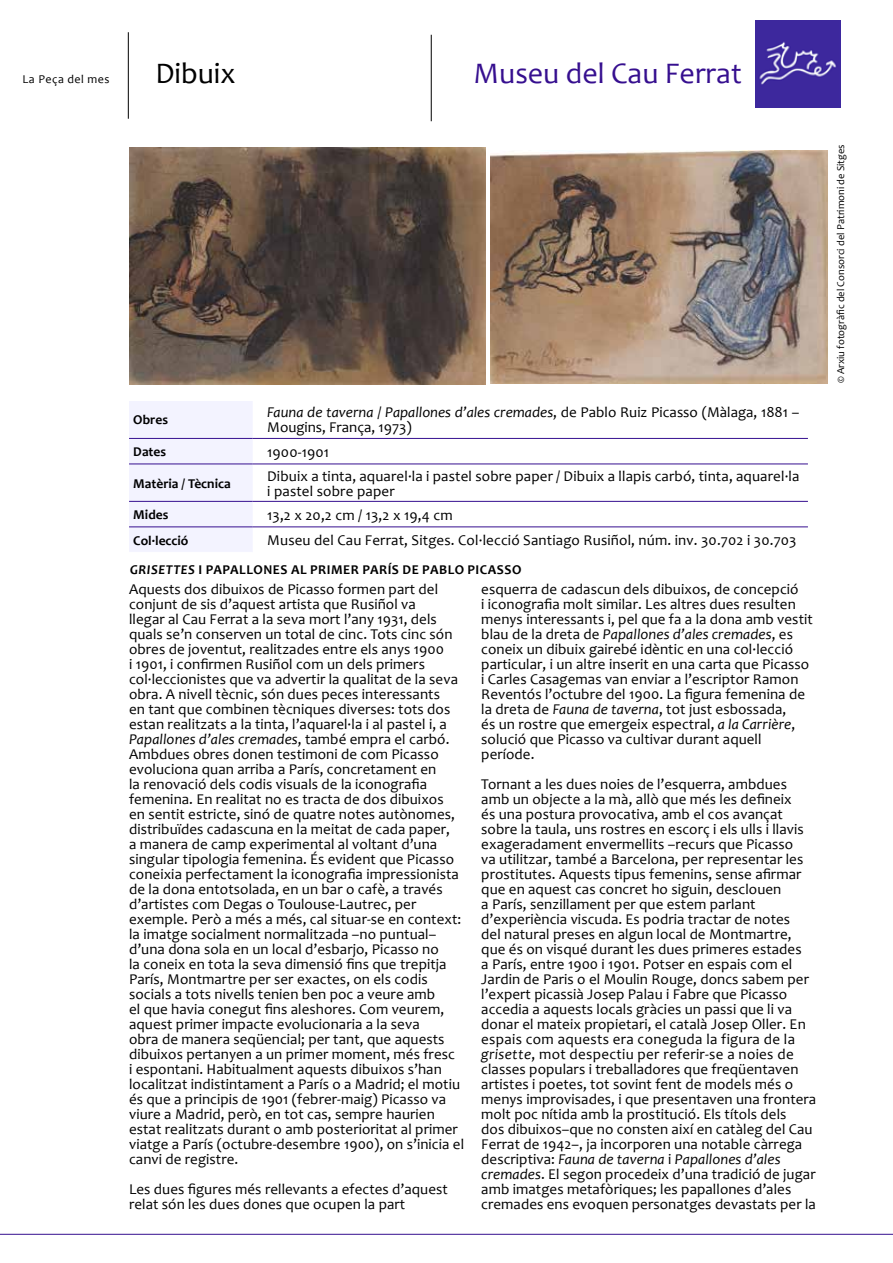
<style>
.page{position:relative;width:893px;height:1263px;background:#fff}
.page>*{position:absolute;margin:0;border:0;box-sizing:border-box;transform-origin:0 0}
.t1{font:30px "Candara";color:#360f8f}
.t2{font:30px "Candara";color:#000}
.t3{font:15px/15px "Candara";letter-spacing:.005em;color:#000}
.t4{font:700 13.5px "Candara";letter-spacing:.04em;color:#000}
.t5{font:700 13.5px "Candara";color:#000}
.t6{font:12px "Candara";letter-spacing:.04em;color:#000}
.t7{font:10.5px "Candara";color:#000}
.s1{font-style:italic}
</style>
<div class="page">
<hr style="left:128px;top:32px;width:1px;height:87px;background:#000">
<hr style="left:0;top:1234px;width:893px;height:1px;background:#360f8f">
<hr style="left:431px;top:35px;width:1px;height:86px;background:#000">
<img style="left:755px;top:21px;width:86px;height:86px">
<img style="left:129px;top:148px;width:357px;height:237px">
<img style="left:490px;top:150px;width:338px;height:234px">
<hr style="left:253px;top:438px;width:555px;height:1px;background:#360f8f">
<hr style="left:253px;top:464px;width:555px;height:1px;background:#360f8f">
<hr style="left:253px;top:501px;width:555px;height:1px;background:#360f8f">
<hr style="left:253px;top:526px;width:555px;height:1px;background:#360f8f">
<div style="left:129px;top:401px;width:124px;height:151px;background:#f3f3ff"></div>
<p class="t6" style="left:23px;top:71px;width:88px">La Peça del mes</p>
<h1 class="t2" style="left:155px;top:55px;width:82px">Dibuix</h1>
<h1 class="t1" style="left:474px;top:55px;width:270px">Museu del Cau Ferrat</h1>
<p class="t4" style="left:133px;top:412px;width:36px">OBRES</p>
<p class="t3" style="left:267px;top:405px;width:534px"><span class="s1">Fauna de taverna</span> / <span class="s1">Papallones d’ales cremades</span>, de Pablo Ruiz Picasso (Màlaga, 1881 –<br>Mougins, França, 1973)</p>
<p class="t4" style="left:133px;top:443px;width:34px">DATES</p>
<p class="t3" style="left:267px;top:444px;width:63px">1900-1901</p>
<p class="t5" style="left:133px;top:475px;width:99px">MATÈRIA / TÈCNICA</p>
<p class="t3" style="left:267px;top:468px;width:534px">Dibuix a tinta, aquarel·la i pastel sobre paper / Dibuix a llapis carbó, tinta, aquarel·la i pastel sobre paper</p>
<p class="t4" style="left:133px;top:506px;width:37px">MIDES</p>
<p class="t3" style="left:267px;top:507px;width:187px">13,2 x 20,2 cm / 13,2 x 19,4 cm</p>
<p class="t4" style="left:133px;top:532px;width:57px">COL·LECCIÓ</p>
<p class="t3" style="left:267px;top:532px;width:531px">Museu del Cau Ferrat, Sitges. Col·lecció Santiago Rusiñol, núm. inv. 30.702 i 30.703</p>
<p class="t4" style="left:130px;top:561px;width:391px"><span class="s1">GRISETTES</span> I PAPALLONES AL PRIMER PARÍS DE PABLO PICASSO</p>
<p class="t3" style="left:129px;top:581px;width:337px">Aquests dos dibuixos de Picasso formen part del conjunt de sis d’aquest artista que Rusiñol va<br>llegar al Cau Ferrat a la seva mort l’any 1931, dels quals se’n conserven un total de cinc. Tots cinc són obres de joventut, realitzades entre els anys 1900<br>i 1901, i confirmen Rusiñol com un dels primers col·leccionistes que va advertir la qualitat de la seva obra. A nivell tècnic, són dues peces interessants<br>en tant que combinen tècniques diverses: tots dos estan realitzats a la tinta, l’aquarel·la i al pastel i, a <span class="s1">Papallones d’ales cremades</span>, també empra el carbó.<br>Ambdues obres donen testimoni de com Picasso evoluciona quan arriba a París, concretament en<br>la renovació dels codis visuals de la iconografia femenina. En realitat no es tracta de dos dibuixos<br>en sentit estricte, sinó de quatre notes autònomes, distribuïdes cadascuna en la meitat de cada paper,<br>a manera de camp experimental al voltant d’una singular tipologia femenina. És evident que Picasso coneixia perfectament la iconografia impressionista de la dona entotsolada, en un bar o cafè, a través d’artistes com Degas o Toulouse-Lautrec, per exemple. Però a més a més, cal situar-se en context: la imatge socialment normalitzada –no puntual– d’una dona sola en un local d’esbarjo, Picasso no<br>la coneix en tota la seva dimensió fins que trepitja París, Montmartre per ser exactes, on els codis socials a tots nivells tenien ben poc a veure amb<br>el que havia conegut fins aleshores. Com veurem, aquest primer impacte evolucionaria a la seva<br>obra de manera seqüencial; per tant, que aquests dibuixos pertanyen a un primer moment, més fresc<br>i espontani. Habitualment aquests dibuixos s’han localitzat indistintament a París o a Madrid; el motiu és que a principis de 1901 (febrer-maig) Picasso va viure a Madrid, però, en tot cas, sempre haurien estat realitzats durant o amb posterioritat al primer viatge a París (octubre-desembre 1900), on s’inicia el canvi de registre.</p>
<p class="t3" style="left:129px;top:1181px;width:320px">Les dues figures més rellevants a efectes d’aquest relat són les dues dones que ocupen la part</p>
<p class="t3" style="left:481px;top:581px;width:333px">esquerra de cadascun dels dibuixos, de concepció<br>i iconografia molt similar. Les altres dues resulten menys interessants i, pel que fa a la dona amb vestit blau de la dreta de <span class="s1">Papallones d’ales cremades</span>, es coneix un dibuix gairebé idèntic en una col·lecció particular, i un altre inserit en una carta que Picasso i Carles Casagemas van enviar a l’escriptor Ramon Reventós l’octubre del 1900. La figura femenina de la dreta de <span class="s1">Fauna de taverna</span>, tot just esbossada,<br>és un rostre que emergeix espectral, <span class="s1">a la Carrière</span>, solució que Picasso va cultivar durant aquell període.</p>
<p class="t3" style="left:481px;top:776px;width:337px">Tornant a les dues noies de l’esquerra, ambdues amb un objecte a la mà, allò que més les defineix<br>és una postura provocativa, amb el cos avançat sobre la taula, uns rostres en escorç i els ulls i llavis exageradament envermellits –recurs que Picasso<br>va utilitzar, també a Barcelona, per representar les prostitutes. Aquests tipus femenins, sense afirmar que en aquest cas concret ho siguin, desclouen<br>a París, senzillament per que estem parlant d’experiència viscuda. Es podria tractar de notes<br>del natural preses en algun local de Montmartre, que és on visqué durant les dues primeres estades<br>a París, entre 1900 i 1901. Potser en espais com el Jardin de Paris o el Moulin Rouge, doncs sabem per l’expert picassià Josep Palau i Fabre que Picasso accedia a aquests locals gràcies un passi que li va donar el mateix propietari, el català Josep Oller. En espais com aquests era coneguda la figura de la <span class="s1">grisette</span>, mot despectiu per referir-se a noies de classes populars i treballadores que freqüentaven artistes i poetes, tot sovint fent de models més o menys improvisades, i que presentaven una frontera molt poc nítida amb la prostitució. Els títols dels<br>dos dibuixos–que no consten així en catàleg del Cau Ferrat de 1942–, ja incorporen una notable càrrega descriptiva: <span class="s1">Fauna de taverna</span> i <span class="s1">Papallones d’ales cremades</span>. El segon procedeix d’una tradició de jugar amb imatges metafòriques; les papallones d’ales cremades ens evoquen personatges devastats per la</p>
<p class="t7" style="left:834px;top:383px;width:241px;rotate:-90deg">© Arxiu fotogràfic del Consorci del Patrimoni de Sitges</p>
</div>
